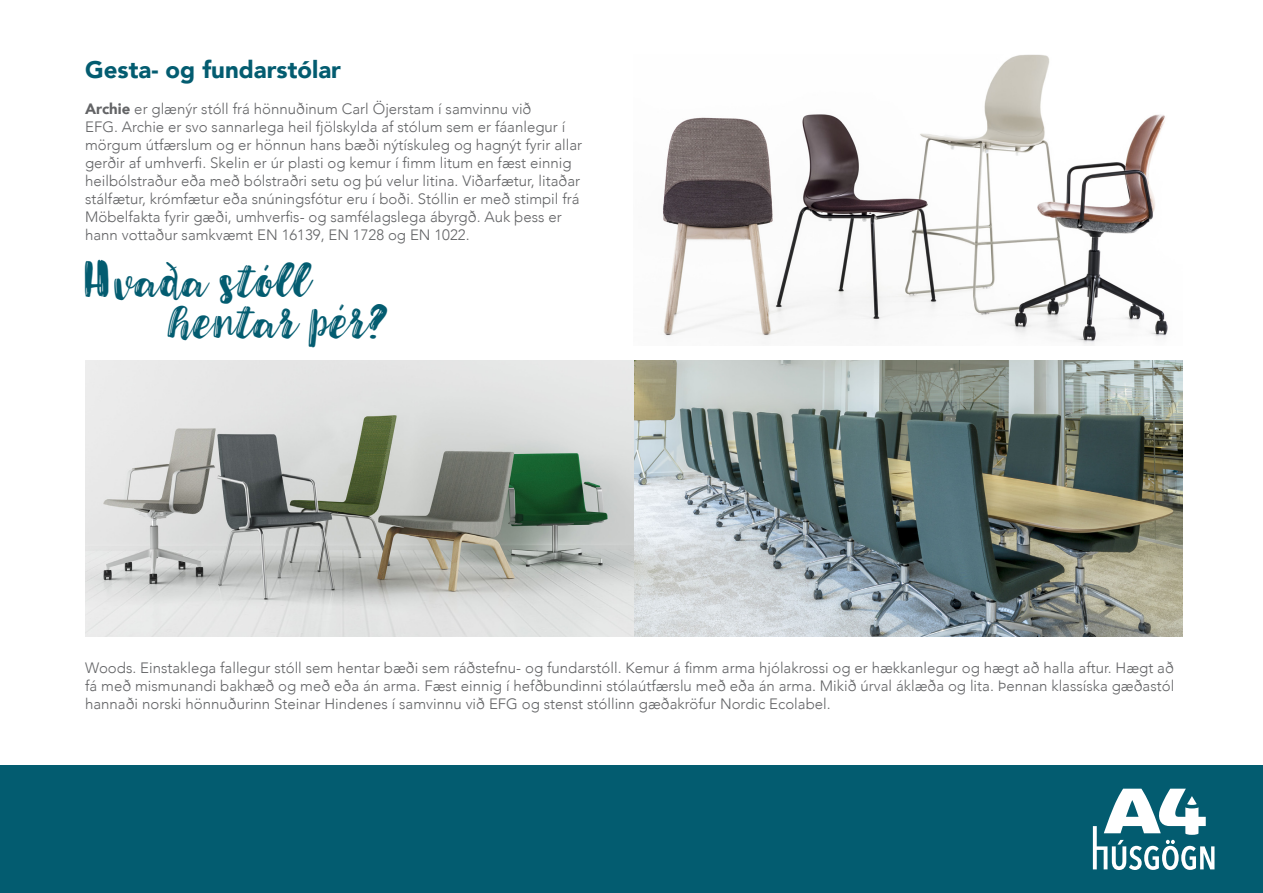
<style>
.page{position:relative;width:1263px;height:893px;background:#fff}
.page>*{position:absolute;margin:0;border:0;box-sizing:border-box;transform-origin:0 0}
.t1{font:45.3px "Jullian";color:#035c70}
.t2{font:900 24px "Avenir";color:#035c70}
.t3{font:300 15px/18px "Avenir";color:#636466}
.s1{font-weight:900}
</style>
<div class="page">
<div style="left:0;top:766px;width:1263px;height:127px;background:#035c70"></div>
<svg style="left:1093px;top:789px;width:121px;height:81px"></svg>
<img style="left:85px;top:361px;width:1097px;height:275px">
<img style="left:662px;top:54px;width:506px;height:291px">
<p class="t2" style="left:85px;top:49px;width:257px">Gesta- og fundarstólar</p>
<p class="t3" style="left:85px;top:100px;width:498px"><span class="s1">Archie</span> er glænýr stóll frá hönnuðinum Carl Öjerstam í samvinnu við<br>EFG. Archie er svo sannarlega heil fjölskylda af stólum sem er fáanlegur í mörgum útfærslum og er hönnun hans bæði nýtískuleg og hagnýt fyrir allar gerðir af umhverfi. Skelin er úr plasti og kemur í fimm litum en fæst einnig heilbólstraður eða með bólstraðri setu og þú velur litina. Viðarfætur, litaðar stálfætur, krómfætur eða snúningsfótur eru í boði. Stóllin er með stimpil frá Möbelfakta fyrir gæði, umhverfis- og samfélagslega ábyrgð. Auk þess er hann vottaður samkvæmt EN 16139, EN 1728 og EN 1022.</p>
<p class="t1" style="left:85px;top:251px;width:227px">Hvaða stóll</p>
<p class="t1" style="left:169px;top:291px;width:222px">hentar þér?</p>
<p class="t3" style="left:85px;top:658px;width:1091px;text-align:justify">Woods. Einstaklega fallegur stóll sem hentar bæði sem ráðstefnu- og fundarstóll. Kemur á fimm arma hjólakrossi og er hækkanlegur og hægt að halla aftur. Hægt að fá með mismunandi bakhæð og með eða án arma. Fæst einnig í hefðbundinni stólaútfærslu með eða án arma. Mikið úrval áklæða og lita. Þennan klassíska gæðastól hannaði norski hönnuðurinn Steinar Hindenes í samvinnu við EFG og stenst stóllinn gæðakröfur Nordic Ecolabel.</p>
</div>
